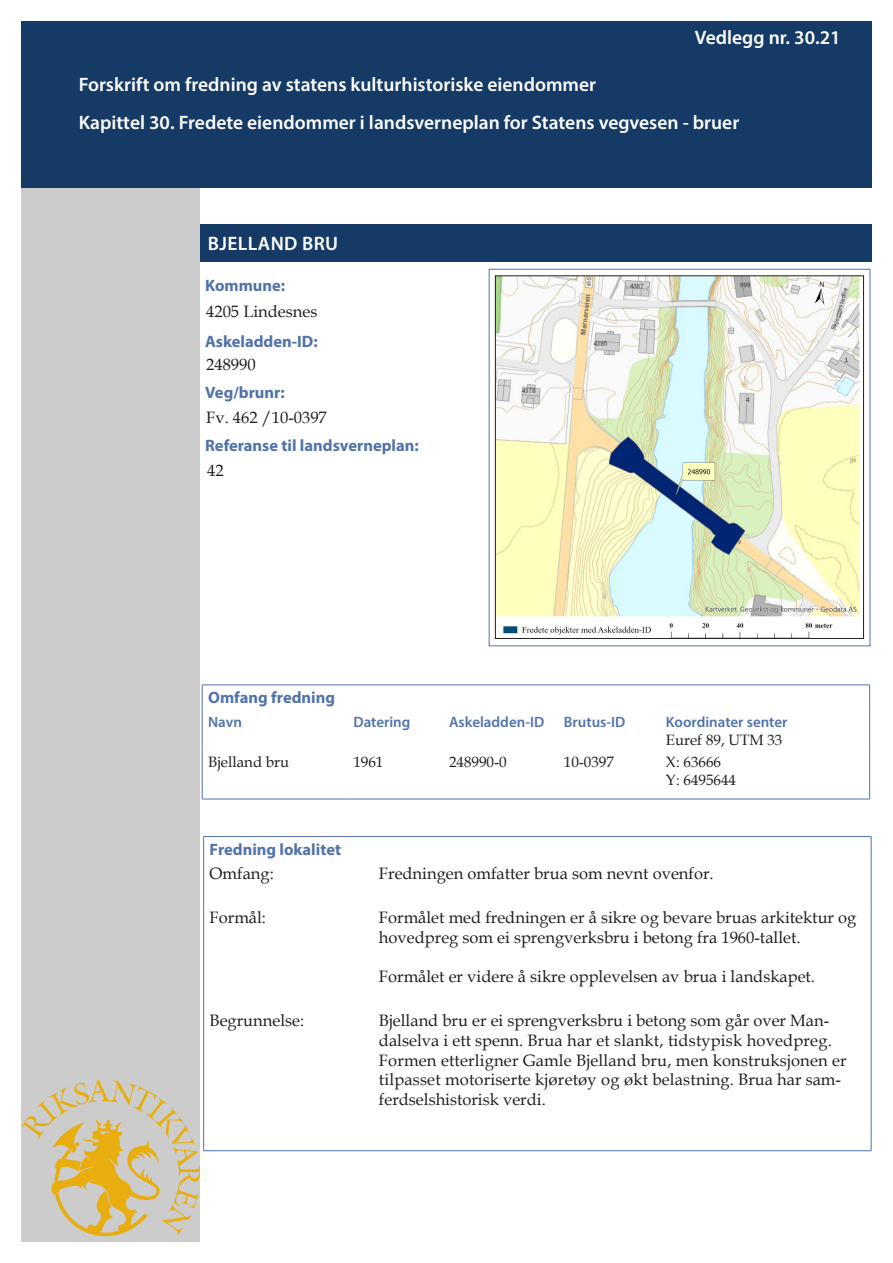
<style>
.page{position:relative;width:893px;height:1263px;background:#fff}
.page>*{position:absolute;margin:0;border:0;box-sizing:border-box;transform-origin:0 0}
.Overskrift_1_MyrPro{font:600 19.5px "Myriad Pro";color:#fff}
.Overskrift_1_MyrPro-2{font:600 19.5px "Myriad Pro";letter-spacing:.02em;color:#fff}
.Tekst_-_data_11{font:16.5px/19.8px "Book Antiqua";color:#231f20}
.Overskrift_2_MyrPro{font:700 16.5px "Myriad Pro";color:#5172aa}
.Tekst_-_data_10{font:15px "Book Antiqua";color:#231f20}
.Overskrift_3_MyrPro{font:600 15px "Myriad Pro";color:#5172aa}
</style>
<div class="page">
<div style="left:21px;top:188px;width:179px;height:1054px;background:#ccc"></div>
<div style="left:21px;top:21px;width:851px;height:167px;background:#143a65"></div>
<div style="left:200px;top:224px;width:672px;height:38px;background:#143a65"></div>
<svg style="left:21px;top:1079px;width:179px;height:157px"></svg>
<div style="left:489px;top:269px;width:381px;height:377px;border:1px solid #5172aa"></div>
<img style="left:497px;top:277px;width:363px;height:360px">
<div style="left:495px;top:275px;width:369px;height:364px;border:1px solid #231f20"></div>
<hr style="left:203px;top:836px;width:170px;height:1px;background:#5172aa">
<svg style="left:203px;top:837px;width:1px;height:24px"></svg>
<hr style="left:373px;top:836px;width:498px;height:1px;background:#5172aa">
<svg style="left:871px;top:837px;width:1px;height:24px"></svg>
<hr style="left:203px;top:861px;width:1px;height:44px;background:#5172aa">
<hr style="left:871px;top:861px;width:1px;height:44px;background:#5172aa">
<hr style="left:203px;top:905px;width:1px;height:103px;background:#5172aa">
<hr style="left:871px;top:905px;width:1px;height:103px;background:#5172aa">
<hr style="left:203px;top:1008px;width:1px;height:142px;background:#5172aa">
<hr style="left:871px;top:1008px;width:1px;height:142px;background:#5172aa">
<hr style="left:203px;top:1150px;width:170px;height:1px;background:#5172aa">
<hr style="left:373px;top:1150px;width:498px;height:1px;background:#5172aa">
<hr style="left:202px;top:685px;width:145px;height:1px;background:#5172aa">
<svg style="left:202px;top:685px;width:1px;height:24px"></svg>
<hr style="left:347px;top:685px;width:96px;height:1px;background:#5172aa">
<hr style="left:443px;top:685px;width:115px;height:1px;background:#5172aa">
<hr style="left:558px;top:685px;width:102px;height:1px;background:#5172aa">
<hr style="left:660px;top:685px;width:210px;height:1px;background:#5172aa">
<svg style="left:869px;top:685px;width:1px;height:24px"></svg>
<hr style="left:202px;top:709px;width:1px;height:41px;background:#5172aa">
<hr style="left:869px;top:709px;width:1px;height:41px;background:#5172aa">
<hr style="left:202px;top:750px;width:1px;height:49px;background:#5172aa">
<hr style="left:869px;top:750px;width:1px;height:49px;background:#5172aa">
<hr style="left:202px;top:799px;width:145px;height:1px;background:#5172aa">
<hr style="left:347px;top:799px;width:96px;height:1px;background:#5172aa">
<hr style="left:443px;top:799px;width:115px;height:1px;background:#5172aa">
<hr style="left:558px;top:799px;width:102px;height:1px;background:#5172aa">
<hr style="left:660px;top:799px;width:210px;height:1px;background:#5172aa">
<p class="Overskrift_1_MyrPro" style="left:79px;top:72px;width:519px">Forskrift om fredning av statens kulturhistoriske eiendommer</p>
<p class="Overskrift_1_MyrPro" style="left:695px;top:25px;width:147px">Vedlegg nr. 30.21</p>
<p class="Overskrift_1_MyrPro" style="left:79px;top:110px;width:662px">Kapittel 30. Fredete eiendommer i landsverneplan for Statens vegvesen - bruer</p>
<p class="Overskrift_1_MyrPro-2" style="left:208px;top:231px;width:132px">BJELLAND BRU</p>
<p class="Overskrift_2_MyrPro" style="left:205px;top:275px;width:82px">Kommune:</p>
<p class="Tekst_-_data_11" style="left:206px;top:301px;width:113px">4205 Lindesnes</p>
<p class="Overskrift_2_MyrPro" style="left:205px;top:331px;width:114px">Askeladden-ID:</p>
<p class="Tekst_-_data_11" style="left:206px;top:354px;width:51px">248990</p>
<p class="Overskrift_2_MyrPro" style="left:205px;top:382px;width:81px">Veg/brunr:</p>
<p class="Tekst_-_data_11" style="left:206px;top:407px;width:122px">Fv. 462 /10-0397</p>
<p class="Overskrift_2_MyrPro" style="left:205px;top:435px;width:215px">Referanse til landsverneplan:</p>
<p class="Tekst_-_data_11" style="left:207px;top:460px;width:18px">42</p>
<p class="Overskrift_2_MyrPro" style="left:208px;top:687px;width:128px">Omfang fredning</p>
<p class="Overskrift_3_MyrPro" style="left:208px;top:712px;width:35px">Navn</p>
<p class="Overskrift_3_MyrPro" style="left:353px;top:712px;width:59px">Datering</p>
<p class="Overskrift_3_MyrPro" style="left:449px;top:712px;width:97px">Askeladden-ID</p>
<p class="Overskrift_3_MyrPro" style="left:564px;top:712px;width:63px">Brutus-ID</p>
<p class="Overskrift_3_MyrPro" style="left:666px;top:712px;width:123px">Koordinater senter</p>
<p class="Tekst_-_data_10" style="left:666px;top:729px;width:118px">Euref 89, UTM 33</p>
<p class="Tekst_-_data_10" style="left:208px;top:752px;width:82px">Bjelland bru</p>
<p class="Tekst_-_data_10" style="left:353px;top:752px;width:31px">1961</p>
<p class="Tekst_-_data_10" style="left:449px;top:752px;width:59px">248990-0</p>
<p class="Tekst_-_data_10" style="left:564px;top:752px;width:51px">10-0397</p>
<p class="Tekst_-_data_10" style="left:666px;top:752px;width:57px">X: 63666</p>
<p class="Tekst_-_data_10" style="left:666px;top:770px;width:72px">Y: 6495644</p>
<p class="Overskrift_2_MyrPro" style="left:210px;top:839px;width:133px">Fredning lokalitet</p>
<p class="Tekst_-_data_11" style="left:210px;top:863px;width:66px">Omfang:</p>
<p class="Tekst_-_data_11" style="left:379px;top:863px;width:336px">Fredningen omfatter brua som nevnt ovenfor.</p>
<p class="Tekst_-_data_11" style="left:210px;top:907px;width:58px">Formål:</p>
<p class="Tekst_-_data_11" style="left:379px;top:907px;width:479px">Formålet med fredningen er å sikre og bevare bruas arkitektur og hovedpreg som ei sprengverksbru i betong fra 1960-tallet.</p>
<p class="Tekst_-_data_11" style="left:379px;top:966px;width:438px">Formålet er videre å sikre opplevelsen av brua i landskapet.</p>
<p class="Tekst_-_data_11" style="left:210px;top:1010px;width:96px">Begrunnelse:</p>
<p class="Tekst_-_data_11" style="left:379px;top:1010px;width:469px">Bjelland bru er ei sprengverksbru i betong som går over Man&shy;dalselva i ett spenn. Brua har et slankt, tidstypisk hovedpreg.<br>Formen etterligner Gamle Bjelland bru, men konstruksjonen er tilpasset motoriserte kjøretøy og økt belastning. Brua har sam&shy;ferdselshistorisk verdi.</p>
</div>
